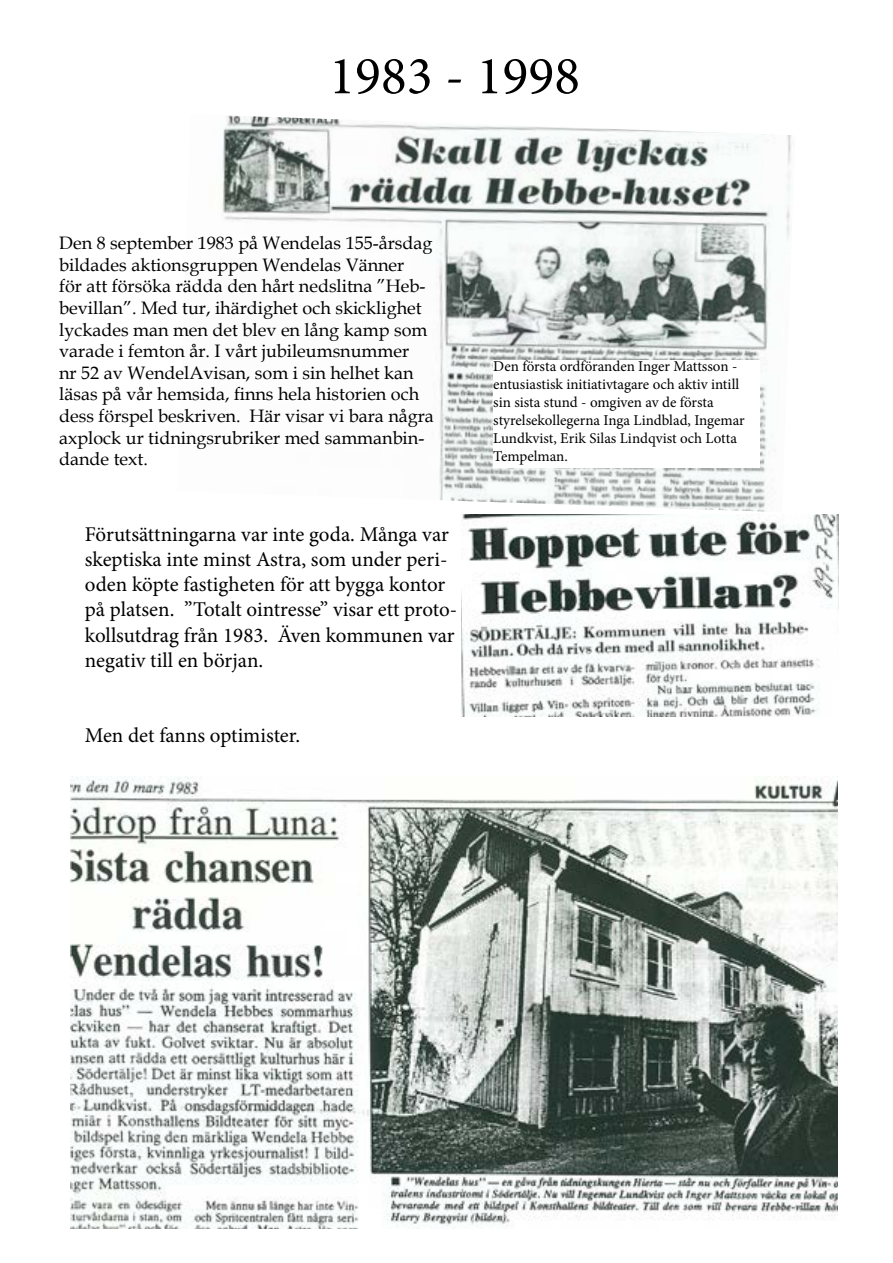
<style>
.page{position:relative;width:893px;height:1263px;background:#fff}
.page>*{position:absolute;margin:0;border:0;box-sizing:border-box;transform-origin:0 0}
.t1{font:54px "Minion Pro";color:#000}
.t2{font:21px/25.2px "Minion Pro";letter-spacing:-.005em;color:#000}
.t3{font:18px/21.6px "Book Antiqua";color:#000}
.t4{font:15px/18px "Minion Pro";letter-spacing:-.005em;color:#000}
</style>
<div class="page">
<img style="left:222px;top:115px;width:569px;height:397px">
<img style="left:462px;top:514px;width:377px;height:202px">
<img style="left:70px;top:776px;width:768px;height:453px">
<div style="left:493px;top:360px;width:267px;height:108px;background:#fff"></div>
<h1 class="t1" style="left:329px;top:40px;width:253px">1983 - 1998</h1>
<p class="t3" style="left:59px;top:232px;width:376px">Den 8 september 1983 på Wendelas 155-årsdag bildades aktionsgruppen Wendelas Vänner<br>för att försöka rädda den hårt nedslitna ”Heb&shy;bevillan”. Med tur, ihärdighet och skicklighet lyckades man men det blev en lång kamp som varade i femton år. I vårt jubileumsnummer<br>nr 52 av WendelAvisan, som i sin helhet kan läsas på vår hemsida, finns hela historien och dess förspel beskriven. Här visar vi bara några axplock ur tidningsrubriker med sammanbin&shy;dande text.</p>
<p class="t2" style="left:85px;top:522px;width:374px">Förutsättningarna var inte goda. Många var skeptiska inte minst Astra, som under peri&shy;oden köpte fastigheten för att bygga kontor på platsen. ”Totalt ointresse” visar ett proto&shy;kollsutdrag från 1983. Även kommunen var negativ till en början.</p>
<p class="t2" style="left:85px;top:723px;width:217px">Men det fanns optimister.</p>
<p class="t4" style="left:493px;top:357px;width:253px">Den första ordföranden Inger Mattsson - entusiastisk initiativtagare och aktiv intill sin sista stund - omgiven av de första styrelsekollegerna Inga Lindblad, Ingemar Lundkvist, Erik Silas Lindqvist och Lotta Tempelman.</p>
</div>
